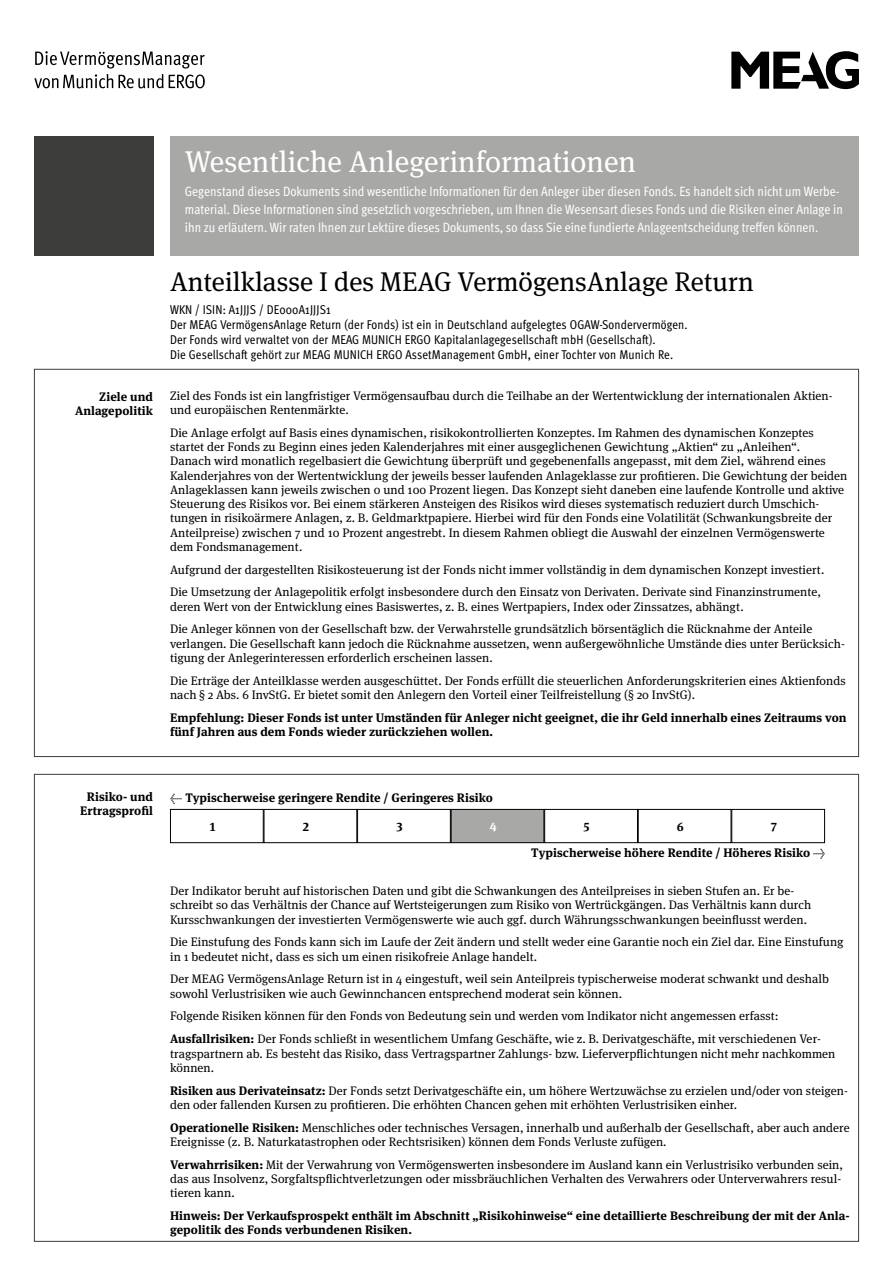
<style>
.page{position:relative;width:893px;height:1263px;background:#fff}
.page>*{position:absolute;margin:0;border:0;box-sizing:border-box;transform-origin:0 0}
._01_Headline_25_neg{font:30px "MEAG Meta Serif OT";color:#fff}
._04_Headline_18pt{font:27px "MEAG Meta Serif OT";color:#000}
._01_Subhead_11_5{font:13.5px/18px "MEAG Meta Cond OT";color:#fff}
._01_WKN_ISIN{font:12.75px "MEAG Meta Cond OT";letter-spacing:.01em;color:#000}
._02_Fließtext_8_2_9{font:12.3px/14.2px "MEAG Meta Serif OT";letter-spacing:.005em;color:#000}
._02_Fließtext_8_2_9-2{font:700 12.3px/14.2px "MEAG Meta Serif OT";letter-spacing:.005em;color:#000}
._02_Fließtext_Headli{font:700 12.3px/14.2px "MEAG Meta Serif OT";letter-spacing:.005em;color:#000;text-align:right}
._02_Zahlen{font:700 12.3px "MEAG Meta Serif OT";color:#000}
._02_Zahlen-2{font:700 12.3px "MEAG Meta Serif OT";color:#fff}
.s1{font-weight:700}
</style>
<div class="page">
<div style="left:34px;top:136px;width:119px;height:119px;background:#3c3c3b"></div>
<div style="left:170px;top:136px;width:689px;height:119px;background:#a8a8a7"></div>
<svg style="left:731px;top:51px;width:128px;height:38px"></svg>
<svg style="left:34px;top:51px;width:171px;height:37px"></svg>
<div style="left:170px;top:809px;width:94px;height:34px;border:1px solid #000"></div>
<div style="left:264px;top:809px;width:93px;height:34px;border:1px solid #000"></div>
<div style="left:357px;top:809px;width:94px;height:34px;border:1px solid #000"></div>
<div style="left:451px;top:809px;width:93px;height:34px;background:#a8a8a7"></div>
<div style="left:451px;top:809px;width:93px;height:34px;border:1px solid #000"></div>
<div style="left:544px;top:809px;width:94px;height:34px;border:1px solid #000"></div>
<div style="left:638px;top:809px;width:93px;height:34px;border:1px solid #000"></div>
<div style="left:731px;top:809px;width:94px;height:34px;border:1px solid #000"></div>
<p class="_02_Fließtext_Headli" style="left:75px;top:390px;width:79px">Ziele und<br>Anlagepolitik</p>
<p class="_01_Headline_25_neg" style="left:185px;top:144px;width:453px">Wesentliche Anlegerinformationen</p>
<p class="_01_Subhead_11_5" style="left:185px;top:182px;width:659px">Gegenstand dieses Dokuments sind wesentliche Informationen für den Anleger über diesen Fonds. Es handelt sich nicht um Werbe&shy;material. Diese Informationen sind gesetzlich vorgeschrieben, um Ihnen die Wesensart dieses Fonds und die Risiken einer Anlage in ihn zu erläutern. Wir raten Ihnen zur Lektüre dieses Dokuments, so dass Sie eine fundierte Anlageentscheidung treffen können.</p>
<p class="_04_Headline_18pt" style="left:170px;top:266px;width:585px">Anteilklasse I des MEAG VermögensAnlage Return</p>
<p class="_01_WKN_ISIN" style="left:170px;top:302px;width:162px">WKN / ISIN: A1JJJS / DE000A1JJJS1</p>
<p class="_01_WKN_ISIN" style="left:170px;top:317px;width:519px">Der MEAG VermögensAnlage Return (der Fonds) ist ein in Deutschland aufgelegtes OGAW-Sondervermögen.</p>
<p class="_01_WKN_ISIN" style="left:170px;top:332px;width:487px">Der Fonds wird verwaltet von der MEAG MUNICH ERGO Kapitalanlagegesellschaft mbH (Gesellschaft).</p>
<p class="_01_WKN_ISIN" style="left:170px;top:347px;width:505px">Die Gesellschaft gehört zur MEAG MUNICH ERGO AssetManagement GmbH, einer Tochter von Munich Re.</p>
<p class="_02_Fließtext_8_2_9" style="left:170px;top:389px;width:664px">Ziel des Fonds ist ein langfristiger Vermögensaufbau durch die Teilhabe an der Wertentwicklung der internationalen Aktien&shy;und europäischen Rentenmärkte.</p>
<p class="_02_Fließtext_8_2_9" style="left:170px;top:426px;width:679px">Die Anlage erfolgt auf Basis eines dynamischen, risikokontrollierten Konzeptes. Im Rahmen des dynamischen Konzeptes startet der Fonds zu Beginn eines jeden Kalenderjahres mit einer ausgeglichenen Gewichtung „Aktien“ zu „Anleihen“.<br>Danach wird monatlich regelbasiert die Gewichtung überprüft und gegebenenfalls angepasst, mit dem Ziel, während eines Kalenderjahres von der Wertentwicklung der jeweils besser laufenden Anlageklasse zur profitieren. Die Gewichtung der beiden Anlageklassen kann jeweils zwischen 0 und 100 Prozent liegen. Das Konzept sieht daneben eine laufende Kontrolle und aktive Steuerung des Risikos vor. Bei einem stärkeren Ansteigen des Risikos wird dieses systematisch reduziert durch Umschich&shy;tungen in risikoärmere Anlagen, z. B. Geldmarktpapiere. Hierbei wird für den Fonds eine Volatilität (Schwankungsbreite der Anteilpreise) zwischen 7 und 10 Prozent angestrebt. In diesem Rahmen obliegt die Auswahl der einzelnen Vermögenswerte dem Fondsmanagement.</p>
<p class="_02_Fließtext_8_2_9" style="left:170px;top:562px;width:656px">Aufgrund der dargestellten Risikosteuerung ist der Fonds nicht immer vollständig in dem dynamischen Konzept investiert.</p>
<p class="_02_Fließtext_8_2_9" style="left:170px;top:585px;width:652px">Die Umsetzung der Anlagepolitik erfolgt insbesondere durch den Einsatz von Derivaten. Derivate sind Finanzinstrumente, deren Wert von der Entwicklung eines Basiswertes, z. B. eines Wertpapiers, Index oder Zinssatzes, abhängt.</p>
<p class="_02_Fließtext_8_2_9" style="left:170px;top:622px;width:676px">Die Anleger können von der Gesellschaft bzw. der Verwahrstelle grundsätzlich börsentäglich die Rücknahme der Anteile verlangen. Die Gesellschaft kann jedoch die Rücknahme aussetzen, wenn außergewöhnliche Umstände dies unter Berücksich&shy;tigung der Anlegerinteressen erforderlich erscheinen lassen.</p>
<p class="_02_Fließtext_8_2_9" style="left:170px;top:674px;width:677px">Die Erträge der Anteilklasse werden ausgeschüttet. Der Fonds erfüllt die steuerlichen Anforderungskriterien eines Aktienfonds nach § 2 Abs. 6 InvStG. Er bietet somit den Anlegern den Vorteil einer Teilfreistellung (§ 20 InvStG).</p>
<p class="_02_Fließtext_8_2_9-2" style="left:170px;top:710px;width:678px">Empfehlung: Dieser Fonds ist unter Umständen für Anleger nicht geeignet, die ihr Geld innerhalb eines Zeitraums von fünf Jahren aus dem Fonds wieder zurückziehen wollen.</p>
<p class="_02_Fließtext_Headli" style="left:80px;top:789px;width:74px;text-align:center">Risiko- und<br>Ertragsprofil</p>
<p class="_02_Fließtext_8_2_9-2" style="left:170px;top:790px;width:324px">← Typischerweise geringere Rendite / Geringeres Risiko</p>
<p class="_02_Zahlen" style="left:209px;top:819px;width:9px">1</p>
<p class="_02_Zahlen" style="left:303px;top:819px;width:9px">2</p>
<p class="_02_Zahlen" style="left:396px;top:819px;width:9px">3</p>
<p class="_02_Zahlen-2" style="left:490px;top:819px;width:9px">4</p>
<p class="_02_Zahlen" style="left:583px;top:819px;width:9px">5</p>
<p class="_02_Zahlen" style="left:677px;top:819px;width:9px">6</p>
<p class="_02_Zahlen" style="left:770px;top:819px;width:9px">7</p>
<p class="_02_Fließtext_8_2_9-2" style="left:531px;top:846px;width:296px">Typischerweise höhere Rendite / Höheres Risiko →</p>
<p class="_02_Fließtext_8_2_9" style="left:170px;top:884px;width:643px">Der Indikator beruht auf historischen Daten und gibt die Schwankungen des Anteilpreises in sieben Stufen an. Er be&shy;schreibt so das Verhältnis der Chance auf Wertsteigerungen zum Risiko von Wertrückgängen. Das Verhältnis kann durch<br>Kursschwankungen der investierten Vermögenswerte wie auch ggf. durch Währungsschwankungen beeinflusst werden.</p>
<p class="_02_Fließtext_8_2_9" style="left:170px;top:935px;width:675px">Die Einstufung des Fonds kann sich im Laufe der Zeit ändern und stellt weder eine Garantie noch ein Ziel dar. Eine Einstufung in 1 bedeutet nicht, dass es sich um einen risikofreie Anlage handelt.</p>
<p class="_02_Fließtext_8_2_9" style="left:170px;top:972px;width:660px">Der MEAG VermögensAnlage Return ist in 4 eingestuft, weil sein Anteilpreis typischerweise moderat schwankt und deshalb sowohl Verlustrisiken wie auch Gewinnchancen entsprechend moderat sein können.</p>
<p class="_02_Fließtext_8_2_9" style="left:170px;top:1009px;width:610px">Folgende Risiken können für den Fonds von Bedeutung sein und werden vom Indikator nicht angemessen erfasst:</p>
<p class="_02_Fließtext_8_2_9" style="left:170px;top:1032px;width:667px"><span class="s1">Ausfallrisiken:</span> Der Fonds schließt in wesentlichem Umfang Geschäfte, wie z. B. Derivatgeschäfte, mit verschiedenen Ver&shy;tragspartnern ab. Es besteht das Risiko, dass Vertragspartner Zahlungs- bzw. Lieferverpflichtungen nicht mehr nachkommen können.</p>
<p class="_02_Fließtext_8_2_9" style="left:170px;top:1083px;width:679px"><span class="s1">Risiken aus Derivateinsatz:</span> Der Fonds setzt Derivatgeschäfte ein, um höhere Wertzuwächse zu erzielen und/oder von steigen&shy;den oder fallenden Kursen zu profitieren. Die erhöhten Chancen gehen mit erhöhten Verlustrisiken einher.</p>
<p class="_02_Fließtext_8_2_9" style="left:170px;top:1120px;width:681px"><span class="s1">Operationelle Risiken:</span> Menschliches oder technisches Versagen, innerhalb und außerhalb der Gesellschaft, aber auch andere<br>Ereignisse (z. B. Naturkatastrophen oder Rechtsrisiken) können dem Fonds Verluste zufügen.</p>
<p class="_02_Fließtext_8_2_9" style="left:170px;top:1157px;width:675px"><span class="s1">Verwahrrisiken:</span> Mit der Verwahrung von Vermögenswerten insbesondere im Ausland kann ein Verlustrisiko verbunden sein, das aus Insolvenz, Sorgfaltspflichtverletzungen oder missbräuchlichen Verhalten des Verwahrers oder Unterverwahrers resul&shy;tieren kann.</p>
<p class="_02_Fließtext_8_2_9-2" style="left:170px;top:1209px;width:681px">Hinweis: Der Verkaufsprospekt enthält im Abschnitt „Risikohinweise“ eine detaillierte Beschreibung der mit der Anla&shy;gepolitik des Fonds verbundenen Risiken.</p>
</div>
